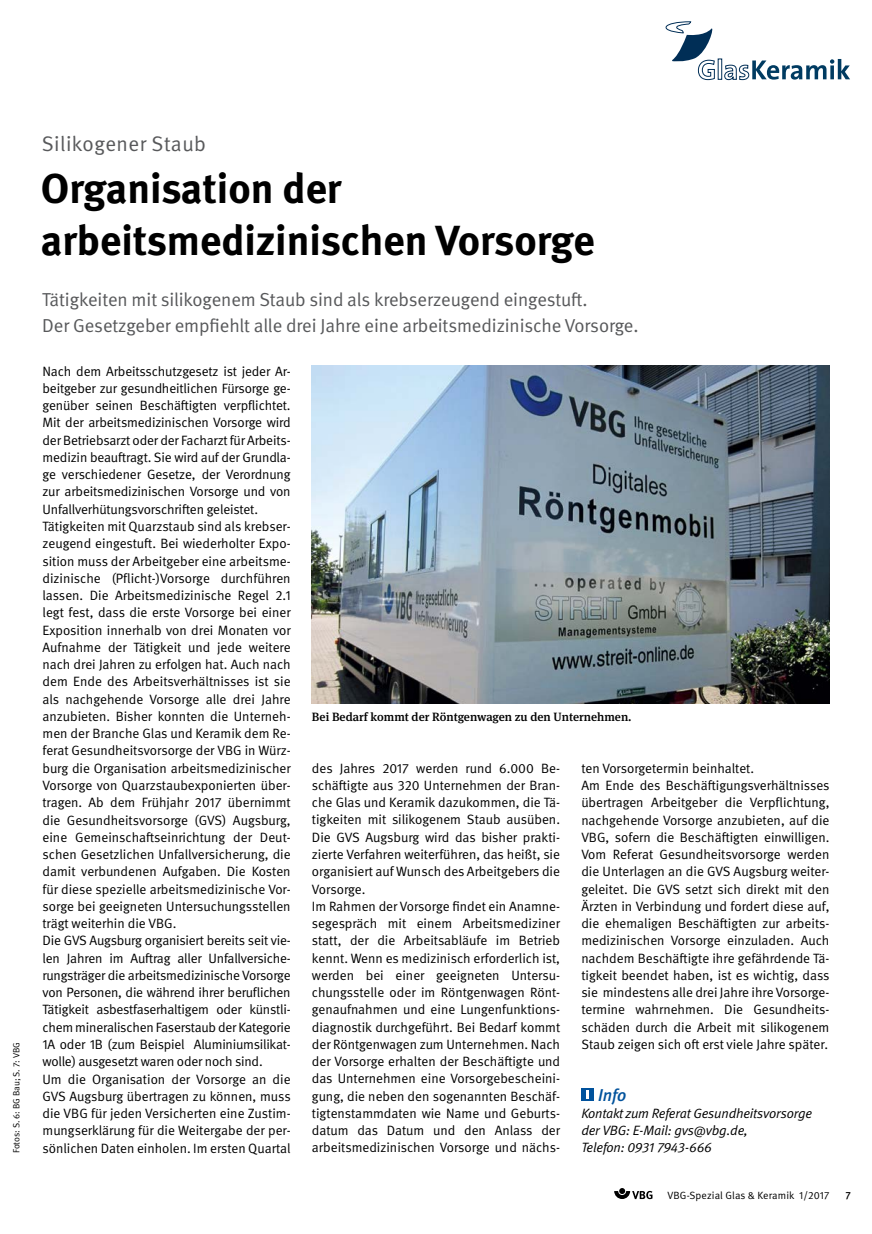
<style>
.page{position:relative;width:872px;height:1234px;background:#fff}
.page>*{position:absolute;margin:0;border:0;box-sizing:border-box;transform-origin:0 0}
.t1{font:700 42px/51.8px "DGUV Meta";color:#000}
.t2{font:21px "DGUV Meta";letter-spacing:.025em;color:#58595b}
.t3{font:18.75px/25.8px "DGUV Meta";letter-spacing:-.005em;color:#58595b}
.t4{font:italic 500 17.1px "DGUV Meta";color:#00529c}
.t5{font:13.5px/17.2px "DGUV Meta";color:#000}
.t6{font:italic 13.5px/17.2px "DGUV Meta";letter-spacing:-.01em;color:#000}
.t7{font:500 12px "DGUV Meta Serif";color:#000}
.t8{font:10.5px "DGUV Meta";letter-spacing:.015em;color:#000}
.t9{font:500 10.5px "DGUV Meta";color:#000}
.t10{font:9px "DGUV Meta";color:#000}
</style>
<div class="page">
<div style="left:581px;top:1088px;width:12px;height:12px;background:#00529c"></div>
<svg style="left:586px;top:1090px;width:2px;height:9px"></svg>
<img style="left:312px;top:365px;width:517px;height:338px">
<svg style="left:614px;top:1188px;width:38px;height:10px"></svg>
<svg style="left:665px;top:21px;width:185px;height:59px"></svg>
<p class="t10" style="left:11px;top:1152px;width:113px;rotate:-90deg">Fotos: S. 6: BG Bau; S. 7: VBG</p>
<h2 class="t2" style="left:42px;top:132px;width:166px">Silikogener Staub</h2>
<h1 class="t1" style="left:41px;top:164px;width:555px">Organisation der arbeitsmedizinischen Vorsorge</h1>
<h3 class="t3" style="left:42px;top:287px;width:598px">Tätigkeiten mit silikogenem Staub sind als krebserzeugend eingestuft.<br>Der Gesetzgeber empfiehlt alle drei Jahre eine arbeitsmedizinische Vorsorge.</h3>
<p class="t5" style="left:43px;top:362px;width:250px">Nach dem Arbeitsschutzgesetz ist jeder Ar&shy;beitgeber zur gesundheitlichen Fürsorge ge&shy;genüber seinen Beschäftigten verpflichtet.<br>Mit der arbeitsmedizinischen Vorsorge wird der Betriebsarzt oder der Facharzt für Arbeits&shy;medizin beauftragt. Sie wird auf der Grundla&shy;ge verschiedener Gesetze, der Verordnung zur arbeitsmedizinischen Vorsorge und von Unfallverhütungsvorschriften geleistet.<br>Tätigkeiten mit Quarzstaub sind als krebser&shy;zeugend eingestuft. Bei wiederholter Expo&shy;sition muss der Arbeitgeber eine arbeitsme&shy;dizinische (Pflicht-)Vorsorge durchführen lassen. Die Arbeitsmedizinische Regel 2.1 legt fest, dass die erste Vorsorge bei einer Exposition innerhalb von drei Monaten vor Aufnahme der Tätigkeit und jede weitere nach drei Jahren zu erfolgen hat. Auch nach dem Ende des Arbeitsverhältnisses ist sie als nachgehende Vorsorge alle drei Jahre anzubieten. Bisher konnten die Unterneh&shy;men der Branche Glas und Keramik dem Re&shy;ferat Gesundheitsvorsorge der VBG in Würz&shy;burg die Organisation arbeitsmedizinischer Vorsorge von Quarzstaubexponierten über&shy;tragen. Ab dem Frühjahr 2017 übernimmt die Gesundheitsvorsorge (GVS) Augsburg, eine Gemeinschaftseinrichtung der Deut&shy;schen Gesetzlichen Unfallversicherung, die damit verbundenen Aufgaben. Die Kosten für diese spezielle arbeitsmedizinische Vor&shy;sorge bei geeigneten Untersuchungsstellen trägt weiterhin die VBG.<br>Die GVS Augsburg organisiert bereits seit vie&shy;len Jahren im Auftrag aller Unfallversiche&shy;rungsträger die arbeitsmedizinische Vorsorge von Personen, die während ihrer beruflichen Tätigkeit asbestfaserhaltigem oder künstli&shy;chem mineralischen Faserstaub der Kategorie 1A oder 1B (zum Beispiel Aluminiumsilikat&shy;wolle) ausgesetzt waren oder noch sind.<br>Um die Organisation der Vorsorge an die GVS Augsburg übertragen zu können, muss die VBG für jeden Versicherten eine Zustim&shy;mungserklärung für die Weitergabe der per&shy;sönlichen Daten einholen. Im ersten Quartal</p>
<p class="t7" style="left:312px;top:709px;width:321px">Bei Bedarf kommt der Röntgenwagen zu den Unternehmen.</p>
<p class="t5" style="left:312px;top:759px;width:250px">des Jahres 2017 werden rund 6.000 Be&shy;schäftigte aus 320 Unternehmen der Bran&shy;che Glas und Keramik dazukommen, die Tä&shy;tigkeiten mit silikogenem Staub ausüben.<br>Die GVS Augsburg wird das bisher prakti&shy;zierte Verfahren weiterführen, das heißt, sie organisiert auf Wunsch des Arbeitgebers die Vorsorge.<br>Im Rahmen der Vorsorge findet ein Anamne&shy;segespräch mit einem Arbeitsmediziner statt, der die Arbeitsabläufe im Betrieb kennt. Wenn es medizinisch erforderlich ist, werden bei einer geeigneten Untersu&shy;chungsstelle oder im Röntgenwagen Rönt&shy;genaufnahmen und eine Lungenfunktions&shy;diagnostik durchgeführt. Bei Bedarf kommt der Röntgenwagen zum Unternehmen. Nach der Vorsorge erhalten der Beschäftigte und das Unternehmen eine Vorsorgebescheini&shy;gung, die neben den sogenannten Beschäf&shy;tigtenstammdaten wie Name und Geburts&shy;datum das Datum und den Anlass der arbeitsmedizinischen Vorsorge und nächs-</p>
<p class="t5" style="left:581px;top:759px;width:250px">ten Vorsorgetermin beinhaltet.<br>Am Ende des Beschäftigungsverhältnisses übertragen Arbeitgeber die Verpflichtung, nachgehende Vorsorge anzubieten, auf die VBG, sofern die Beschäftigten einwilligen.<br>Vom Referat Gesundheitsvorsorge werden die Unterlagen an die GVS Augsburg weiter&shy;geleitet. Die GVS setzt sich direkt mit den Ärzten in Verbindung und fordert diese auf, die ehemaligen Beschäftigten zur arbeits&shy;medizinischen Vorsorge einzuladen. Auch nachdem Beschäftigte ihre gefährdende Tä&shy;tigkeit beendet haben, ist es wichtig, dass sie mindestens alle drei Jahre ihre Vorsorge&shy;termine wahrnehmen. Die Gesundheits&shy;schäden durch die Arbeit mit silikogenem Staub zeigen sich oft erst viele Jahre später.</p>
<p class="t4" style="left:598px;top:1084px;width:30px">Info</p>
<p class="t6" style="left:581px;top:1104px;width:232px">Kontakt zum Referat Gesundheitsvorsorge der VBG: E-Mail: gvs@vbg.de,<br>Telefon: 0931 7943-666</p>
<p class="t8" style="left:667px;top:1188px;width:164px">VBG-Spezial Glas &amp; Keramik 1/2017</p>
<p class="t9" style="left:845px;top:1188px;width:7px">7</p>
</div>
